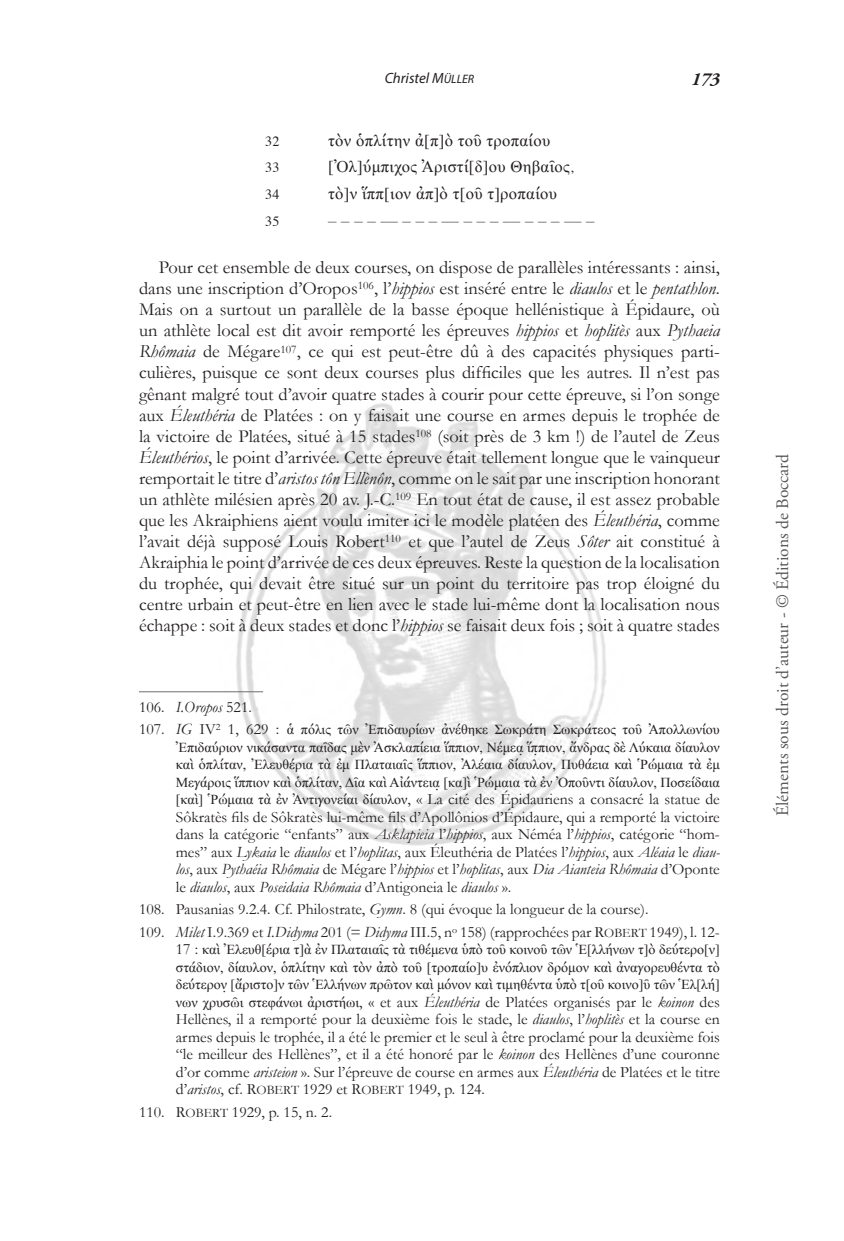
<style>
.page{position:relative;width:844px;height:1241px;background:#fff}
.page>*{position:absolute;margin:0;border:0;box-sizing:border-box;transform-origin:0 0}
.t1{font:18.38px/21px "Garamond";color:#231f20;text-align:justify}
.t2{font:italic 700 18.38px "Adobe Garamond Pro";color:#231f20}
.t3{font:17.5px "Adobe Garamond Pro";color:#57585a}
.t4{font:16.62px "IFAO Grec Unicode";letter-spacing:.02em;color:#231f20}
.t5{font:15.75px/17.5px "Garamond";color:#231f20;text-align:justify}
.t6{font:italic 14.88px "Myriad Pro";color:#231f20}
.t7{font:14px/17.5px "IFAO Grec Unicode";color:#231f20;text-align:justify}
.t8{font:14px "Times";letter-spacing:.02em;color:#231f20}
.s1{font-family:"Myriad Pro It SC820";font-style:normal}
.s2{font-family:"Myriad Pro It SC820";font-style:normal;font-size:12.25px}
.s3{font-family:"Times";font-size:14px}
.s4{font-style:italic}
.s5{font-family:"Garamond";font-size:15.75px}
.s6{font-family:"Garamond";font-style:italic;font-size:15.75px}
.s7{font-family:"IFAO Grec Unicode";font-size:14px}
.s8{font-family:"Garamond SC820"}
.s9{font-family:"Garamond SC820";font-size:12.95px}
</style>
<div class="page">
<img style="left:219px;top:403px;width:387px;height:443px">
<hr style="left:139px;top:691px;width:124px;height:1px;background:#6c6d70">
<p class="t6" style="left:384px;top:69px;width:91px">Christel <span class="s1">M</span><span class="s2">üller</span></p>
<p class="t2" style="left:691px;top:69px;width:30px">173</p>
<p class="t8" style="left:265px;top:128px;width:16px">32</p>
<p class="t4" style="left:328px;top:129px;width:224px">τὸν ὁπλίτην ἀ[π]ὸ τοῦ τροπαίου</p>
<p class="t8" style="left:265px;top:154px;width:16px">33</p>
<p class="t4" style="left:328px;top:155px;width:247px">[Ὀλ]ύμπιχος Ἀριστί[δ]ου Θηβαῖος<span class="s3">,</span></p>
<p class="t8" style="left:265px;top:181px;width:16px">34</p>
<p class="t4" style="left:328px;top:182px;width:230px">τὸ]ν ἵππ[ιον ἀπ]ὸ τ[οῦ τ]ροπαίου</p>
<p class="t8" style="left:265px;top:208px;width:16px">35</p>
<p class="t4" style="left:328px;top:209px;width:268px">‒ ‒ ‒ ‒ ‒‒ ‒ ‒ ‒ ‒‒ ‒ ‒ ‒ ‒‒ ‒ ‒ ‒ ‒‒ ‒</p>
<p class="t1" style="left:139px;top:257px;width:582px;text-indent:20px">Pour cet ensemble de deux courses, on dispose de parallèles intéressants : ainsi, dans une inscription d’Oropos<sup>106</sup>, l’<span class="s4">hippios</span> est inséré entre le <span class="s4">diaulos</span> et le <span class="s4">pentathlon</span>.<br>Mais on a surtout un parallèle de la basse époque hellénistique à Épidaure, où un athlète local est dit avoir remporté les épreuves <span class="s4">hippios</span> et <span class="s4">hoplitès</span> aux <span class="s4">Pythaeia Rhômaia</span> de Mégare<sup>107</sup>, ce qui est peut-être dû à des capacités physiques parti&shy;culières, puisque ce sont deux courses plus difficiles que les autres. Il n’est pas gênant malgré tout d’avoir quatre stades à courir pour cette épreuve, si l’on songe aux <span class="s4">Éleuthéria</span> de Platées : on y faisait une course en armes depuis le trophée de la victoire de Platées, situé à 15 stades<sup>108</sup> (soit près de 3 km !) de l’autel de Zeus <span class="s4">Éleuthérios</span>, le point d’arrivée. Cette épreuve était tellement longue que le vainqueur remportait le titre d’<span class="s4">aristos tôn Ellènôn</span>, comme on le sait par une inscription honorant un athlète milésien après 20 av. J.-C.<sup>109</sup> En tout état de cause, il est assez probable que les Akraiphiens aient voulu imiter ici le modèle platéen des <span class="s4">Éleuthéria</span>, comme l’avait déjà supposé Louis Robert<sup>110</sup> et que l’autel de Zeus <span class="s4">Sôter</span> ait constitué à Akraiphia le point d’arrivée de ces deux épreuves. Reste la question de la localisation du trophée, qui devait être situé sur un point du territoire pas trop éloigné du centre urbain et peut-être en lien avec le stade lui-même dont la localisation nous échappe : soit à deux stades et donc l’<span class="s4">hippios</span> se faisait deux fois ; soit à quatre stades</p>
<p class="t5" style="left:139px;top:697px;width:114px">106. <span class="s4">I.Oropos</span> 521.</p>
<p class="t7" style="left:176px;top:720px;width:545px;text-indent:-37px"><span class="s5">107.</span> <span class="s6">IG</span> <span class="s5">IV</span><sup>2</sup> <span class="s5">1, 629 :</span> ἁ πόλις τῶν Ἐπιδαυρίων ἀνέθηκε Σωκράτη Σωκράτεος τοῦ Ἀπολλωνίου Ἐπιδαύριον νικάσαντα παῖδας μὲν Ἀσκλαπίεια ἵππιον, Νέμεα̣ἵπ̣πιον, ἄνδρας δὲ Λύκαια δίαυλον καὶ ὁπλίταν, Ἐλευθέρια τὰ ἐμ Πλαταιαῖς ἵππιον, Ἀλέαια δίαυλον, Πυθάεια καὶ Ῥώμαια τὰ ἐμ Μεγάροις ἵππιον καὶ ὁπλίταν, Δῖα καὶ Αἰάντεια̣[κα]ὶ Ῥώμαια τὰ ἐν Ὀποῦντι δίαυλον, Ποσείδαια</p>
<p class="t5" style="left:176px;top:790px;width:545px"><span class="s7">[καὶ] Ῥώμαια τὰ ἐν Ἀντιγονείαι δίαυλον</span>, « La cité des Épidauriens a consacré la statue de Sôkratès fils de Sôkratès lui-même fils d’Apollônios d’Épidaure, qui a remporté la victoire dans la catégorie “enfants” aux <span class="s4">Asklapieia</span> l’<span class="s4">hippios</span>, aux Néméa l’<span class="s4">hippios</span>, catégorie “hom&shy;mes” aux <span class="s4">Lykaia</span> le <span class="s4">diaulos</span> et l’<span class="s4">hoplitas</span>, aux Éleuthéria de Platées l’<span class="s4">hippios</span>, aux <span class="s4">Aléaia</span> le <span class="s4">diau&shy;los</span>, aux <span class="s4">Pythaéia Rhômaia</span> de Mégare l’<span class="s4">hippios</span> et l’<span class="s4">hoplitas</span>, aux <span class="s4">Dia Aianteia Rhômaia</span> d’Oponte le <span class="s4">diaulos</span>, aux <span class="s4">Poseidaia Rhômaia</span> d’Antigoneia le <span class="s4">diaulos</span> ».</p>
<p class="t5" style="left:139px;top:897px;width:582px;line-height:22.4px">108. Pausanias 9.2.4. Cf. Philostrate, <span class="s4">Gymn</span>. 8 (qui évoque la longueur de la course).<br>109. <span class="s4">Milet</span> I.9.369 et <span class="s4">I.Didyma</span> 201 (= <span class="s4">Didyma</span> III.5, n<sup>o</sup> 158) (rapprochées par <span class="s8">R</span><span class="s9">OBERT</span> 1949), l. 12-</p>
<p class="t7" style="left:176px;top:940px;width:545px"><span class="s5">17 :</span> καὶ Ἐλευθ[έρια τ]ὰ ἐν Πλαταιαῖς τὰ τιθέμενα ὑπὸ τοῦ κοινοῦ τῶν Ἑ[λλήνων τ]ὸ δεύτερο[ν] στάδιον, δίαυλον, ὁπλίτην καὶ τὸν ἀπὸ τοῦ [τροπαίο]υ ἐνόπλιον δρόμον καὶ ἀναγορευθέντα τὸ δεύτερον̣[ἄριστο]ν τῶν Ἑλλήνων πρῶτον καὶ μόνον καὶ τιμηθέντα ὑπὸ τ[οῦ κοινο]ῦ τῶν Ἑλ[λή]</p>
<p class="t5" style="left:176px;top:992px;width:545px"><span class="s7">νων χρυσῶι στεφάνωι ἀριστήωι</span>, « et aux <span class="s4">Éleuthéria</span> de Platées organisés par le <span class="s4">koinon</span> des Hellènes, il a remporté pour la deuxième fois le stade, le <span class="s4">diaulos</span>, l’<span class="s4">hoplitès</span> et la course en armes depuis le trophée, il a été le premier et le seul à être proclamé pour la deuxième fois “le meilleur des Hellènes”, et il a été honoré par le <span class="s4">koinon</span> des Hellènes d’une couronne d’or comme <span class="s4">aristeion</span> ». Sur l’épreuve de course en armes aux <span class="s4">Éleuthéria</span> de Platées et le titre d’<span class="s4">aristos</span>, cf. <span class="s8">R</span><span class="s9">OBERT</span> 1929 et <span class="s8">R</span><span class="s9">OBERT</span> 1949, p. 124.</p>
<p class="t5" style="left:139px;top:1102px;width:194px">110. <span class="s8">R</span><span class="s9">OBERT</span> 1929, p. 15, n. 2.</p>
<p class="t3" style="left:771px;top:815px;width:363px;rotate:-90deg">Éléments sous droit d’auteur - © Éditions de Boccard</p>
</div>
